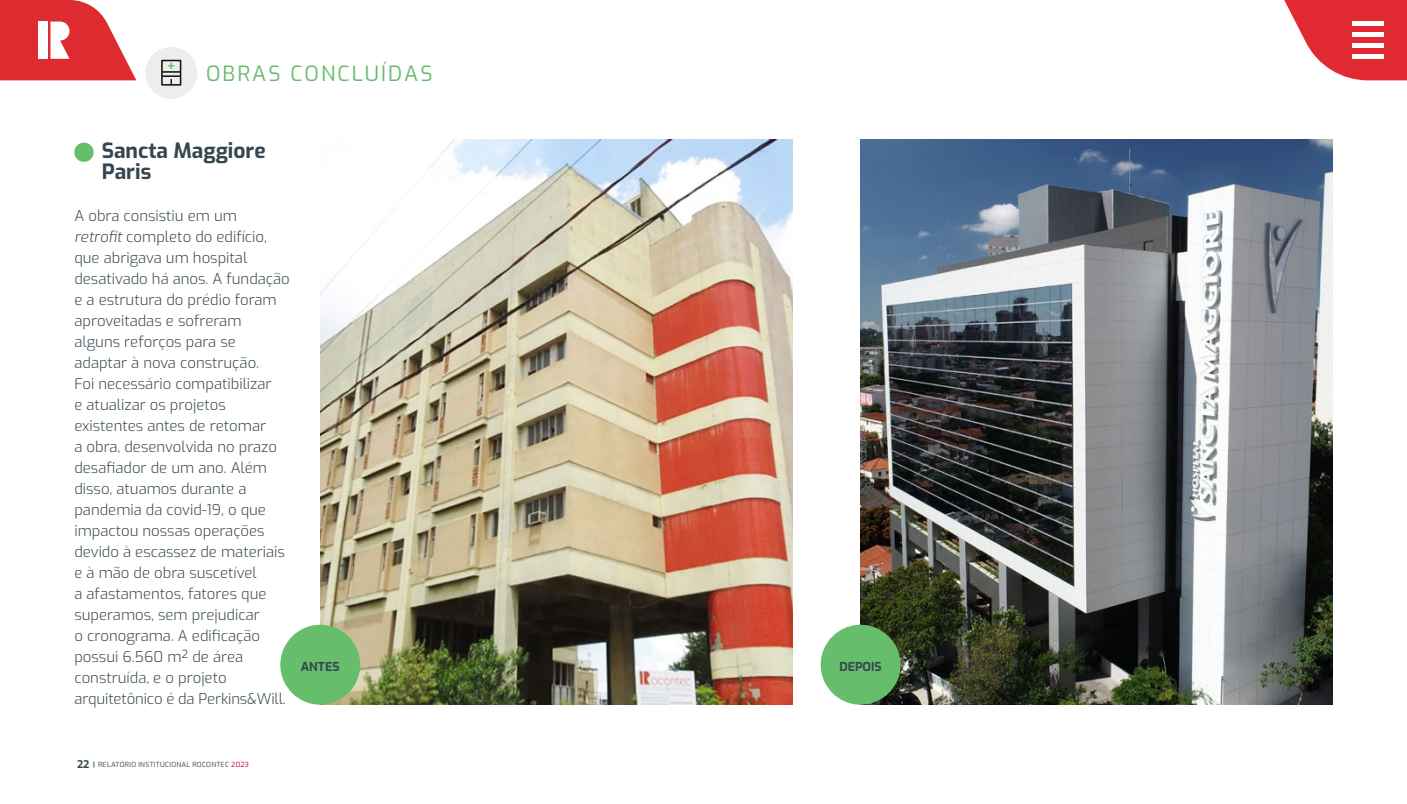
<style>
.page{position:relative;width:1407px;height:804px;background:#fff}
.page>*{position:absolute;margin:0;border:0;box-sizing:border-box;transform-origin:0 0}
.t1{font:700 21px/21px "Exo";color:#35464f}
.t2{font:21px "Exo";letter-spacing:.1em;color:#66bd6b}
.t3{font:300 14.88px/21px "Exo";color:#35464f}
.t4{font:700 12.25px "Exo";color:#35464f}
.t5{font:7px "Exo";letter-spacing:.04em;color:#35464f}
.s1{font-style:italic}
.s2{font-weight:700;font-size:10.5px}
.s3{font-weight:700}
.s4{color:#bf0512}
</style>
<div class="page">
<div style="left:145px;top:47px;width:52px;height:52px;background:#eeedee;border-radius:50%"></div>
<svg style="left:164px;top:63px;width:14px;height:20px"></svg>
<div style="left:161px;top:60px;width:20px;height:26px;border:2px solid #12110c"></div>
<img style="left:320px;top:140px;width:472px;height:564px">
<img style="left:860px;top:140px;width:472px;height:564px">
<div style="left:280px;top:624px;width:80px;height:80px;background:#66bd6b;border-radius:50%"></div>
<div style="left:821px;top:624px;width:79px;height:80px;background:#66bd6b;border-radius:50%"></div>
<svg style="left:0;top:0;width:136px;height:80px"></svg>
<svg style="left:1284px;top:0;width:123px;height:80px"></svg>
<div style="left:1352px;top:21px;width:31px;height:5px;background:#fff"></div>
<div style="left:1352px;top:32px;width:31px;height:5px;background:#fff"></div>
<div style="left:1352px;top:43px;width:31px;height:5px;background:#fff"></div>
<hr style="left:1352px;top:54px;width:31px;height:4px;background:#fff">
<h1 class="t2" style="left:206px;top:57px;width:228px">OBRAS CONCLUÍDAS</h1>
<h1 class="t1" style="left:102px;top:138px;width:165px">Sancta Maggiore<br>Paris</h1>
<p class="t3" style="left:74px;top:204px;width:217px">A obra consistiu em um<br><span class="s1">retrofit</span> completo do edifício, que abrigava um hospital desativado há anos. A fundação e a estrutura do prédio foram aproveitadas e sofreram alguns reforços para se adaptar à nova construção.<br>Foi necessário compatibilizar<br>e atualizar os projetos existentes antes de retomar<br>a obra, desenvolvida no prazo desafiador de um ano. Além disso, atuamos durante a pandemia da covid-19, o que impactou nossas operações devido à escassez de materiais e à mão de obra suscetível<br>a afastamentos, fatores que superamos, sem prejudicar<br>o cronograma. A edificação possui 6.560 m² de área construída, e o projeto arquitetônico é da Perkins&amp;Will.</p>
<p class="t4" style="left:301px;top:657px;width:40px">ANTES</p>
<p class="t4" style="left:839px;top:657px;width:44px">DEPOIS</p>
<p class="t5" style="left:77px;top:759px;width:173px"><span class="s2">22</span> <span class="s3">|</span> RELATÓRIO INSTITUCIONAL ROCONTEC <span class="s4">2023</span></p>
</div>
